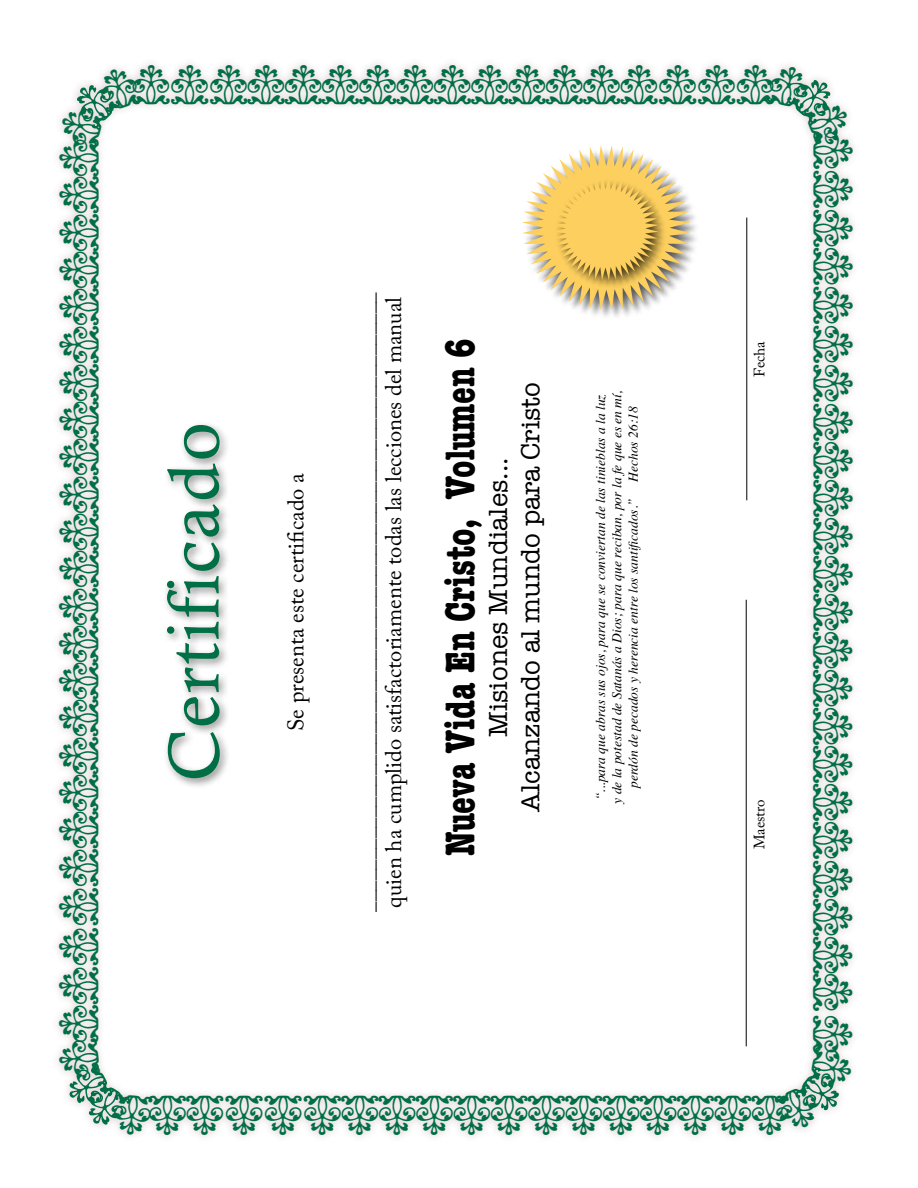
<style>
.page{position:relative;width:918px;height:1188px;background:#fff}
.page>*{position:absolute;margin:0;border:0;box-sizing:border-box;transform-origin:0 0}
.t1{font:72px "Calisto";letter-spacing:.025em;color:#006f45}
.t2{font:700 condensed 42.9px "American Typewriter";color:#000;scale:.91 1}
.t3{font:39.6px "Adobe Caslon Pro";color:#006f45;scale:.95 1}
.t4{font:39.6px "Adobe Caslon Pro";letter-spacing:.02em;color:#006f45;scale:.95 1}
.t5{font:27px/32.4px "American Typewriter";color:#000;text-align:center}
.t6{font:22.5px "Adobe Caslon Pro";color:#000}
.t7{font:italic 21px "Adobe Caslon Pro";color:#000}
.t8{font:15px "Adobe Caslon Pro";color:#000}
.t9{font:italic 13.5px "Times";color:#000}
</style>
<div class="page">
<div style="left:51px;top:58px;width:809px;height:1084px;background:#6f3250;opacity:.3"></div>
<div style="left:523px;top:146px;width:177px;height:174px;background:#000;opacity:.65"></div>
<svg style="left:522px;top:145px;width:169px;height:165px"></svg>
<div style="left:162px;top:420px;width:69px;height:370px;background:#000;opacity:.45"></div>
<hr style="left:746px;top:600px;width:1px;height:446px;background:#000">
<hr style="left:746px;top:218px;width:1px;height:282px;background:#000">
<svg style="left:58px;top:1038px;width:94px;height:98px"></svg>
<svg style="left:774px;top:1046px;width:80px;height:88px"></svg>
<svg style="left:766px;top:63px;width:87px;height:82px"></svg>
<svg style="left:58px;top:64px;width:85px;height:85px"></svg>
<h3 class="t3" style="left:96px;top:139px;width:952px;rotate:90deg">BBBBBBBBBBBBBBBBBBBBBBBB</h3>
<h3 class="t3" style="left:774px;top:102px;width:677px;rotate:-180deg">BBBBBBBBBBBBBBBBB</h3>
<h1 class="t1" style="left:152px;top:782px;width:361px;rotate:-90deg">Certificado</h1>
<h3 class="t6" style="left:282px;top:731px;width:260px;rotate:-90deg">Se presenta este certificado a</h3>
<h3 class="t7" style="left:354px;top:912px;width:621px;rotate:-90deg">___________________________________________________________</h3>
<h3 class="t6" style="left:380px;top:908px;width:612px;rotate:-90deg">quien ha cumplido satisfactoriamente todas las lecciones del manual</h3>
<h2 class="t2" style="left:426px;top:856px;width:570px;rotate:-90deg">Nueva Vida En Cristo, Volumen 6</h2>
<h3 class="t5" style="left:481px;top:812px;width:432px;rotate:-90deg">Misiones Mundiales...<br>Alcanzando al mundo para Cristo</h3>
<p class="t9" style="left:589px;top:800px;width:407px;rotate:-90deg">“...para que abras sus ojos, para que se conviertan de las tinieblas a la luz</p>
<p class="t9" style="left:605px;top:804px;width:415px;rotate:-90deg">y de la potestad de Satanás a Dios; para que reciban, por la fe que es en mí,</p>
<p class="t9" style="left:621px;top:482px;width:77px;rotate:-90deg">Hechos 26:18</p>
<p class="t9" style="left:621px;top:788px;width:291px;rotate:-90deg">perdón de pecados y herencia entre los santificados.”</p>
<p class="t8" style="left:750px;top:377px;width:37px;rotate:-90deg">Fecha</p>
<p class="t8" style="left:750px;top:849px;width:51px;rotate:-90deg">Maestro</p>
<h3 class="t3" style="left:149px;top:1098px;width:675px">BBBBBBBBBBBBBBBBB</h3>
<h3 class="t4" style="left:816px;top:1053px;width:971px;rotate:-90deg">BBBBBBBBBBBBBBBBBBBBBBBB</h3>
</div>
